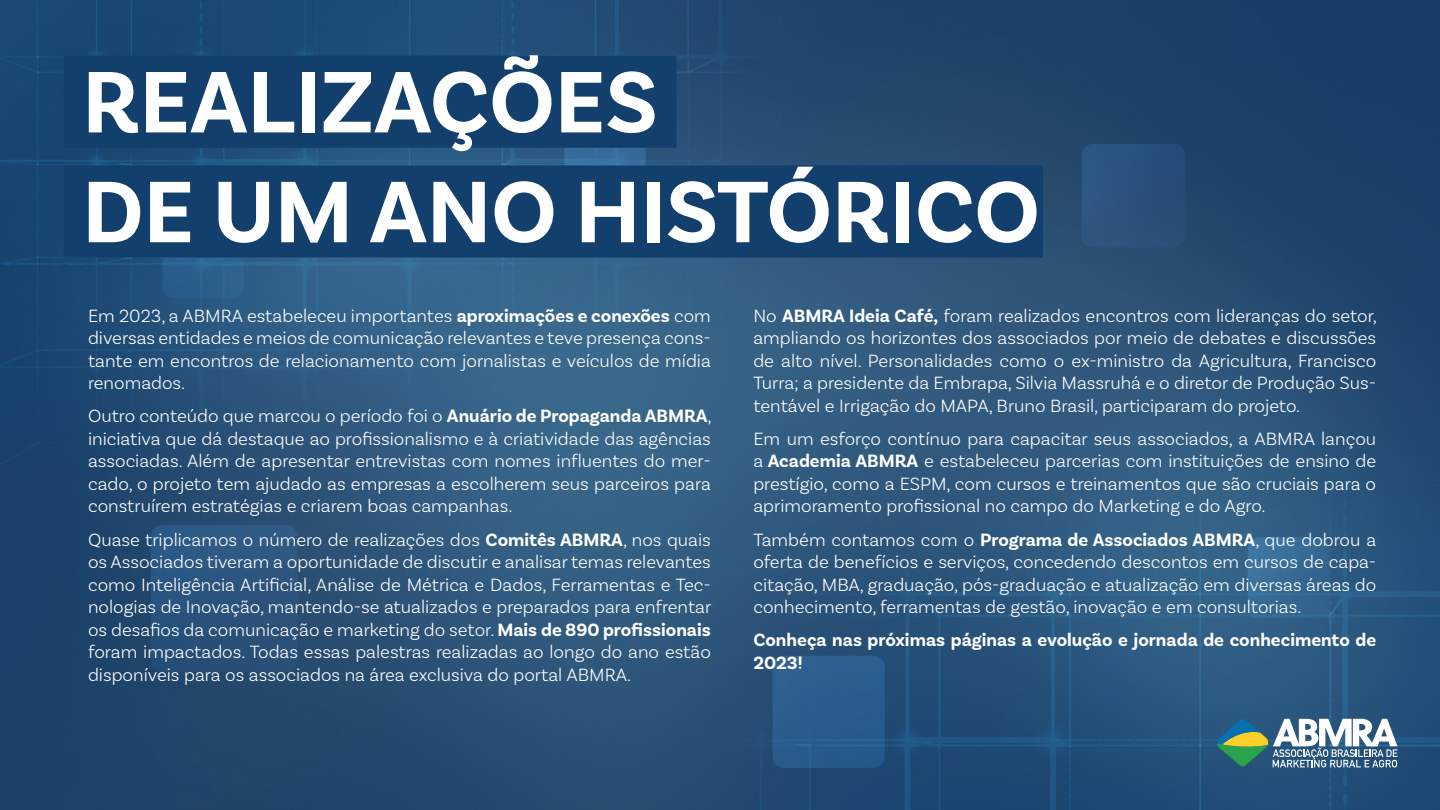
<style>
.page{position:relative;width:1440px;height:810px;background:#fff}
.page>*{position:absolute;margin:0;border:0;box-sizing:border-box;transform-origin:0 0}
.t1{font:700 91.5px/109.8px "Basic Sans";color:#fff}
.t2{font:300 18.75px/22.5px "Basic Sans";color:#fff;text-align:justify}
.t3{font:700 18.75px/22.5px "Basic Sans";color:#fff}
.s1{font-weight:700}
</style>
<div class="page">
<img style="left:0;top:0;width:1440px;height:810px">
<div style="left:64px;top:56px;width:613px;height:92px;background:#133f6d"></div>
<div style="left:64px;top:165px;width:979px;height:93px;background:#133f6d"></div>
<svg style="left:1217px;top:719px;width:180px;height:48px"></svg>
<h1 class="t1" style="left:82px;top:48px;width:959px">REALIZAÇÕES<br>DE UM ANO HISTÓRICO</h1>
<p class="t2" style="left:88px;top:304px;width:624px">Em 2023, a ABMRA estabeleceu importantes <span class="s1">aproximações e conexões</span> com diversas entidades e meios de comunicação relevantes e teve presença cons&shy;tante em encontros de relacionamento com jornalistas e veículos de mídia renomados.</p>
<p class="t2" style="left:88px;top:405px;width:625px">Outro conteúdo que marcou o período foi o <span class="s1">Anuário de Propaganda ABMRA</span>, iniciativa que dá destaque ao profissionalismo e à criatividade das agências associadas. Além de apresentar entrevistas com nomes influentes do mer&shy;cado, o projeto tem ajudado as empresas a escolherem seus parceiros para construírem estratégias e criarem boas campanhas.</p>
<p class="t2" style="left:88px;top:528px;width:625px">Quase triplicamos o número de realizações dos <span class="s1">Comitês ABMRA</span>, nos quais os Associados tiveram a oportunidade de discutir e analisar temas relevantes como Inteligência Artificial, Análise de Métrica e Dados, Ferramentas e Tec&shy;nologias de Inovação, mantendo-se atualizados e preparados para enfrentar os desafios da comunicação e marketing do setor. <span class="s1">Mais de 890 profissionais </span>foram impactados. Todas essas palestras realizadas ao longo do ano estão disponíveis para os associados na área exclusiva do portal ABMRA.</p>
<p class="t2" style="left:753px;top:304px;width:625px">No <span class="s1">ABMRA Ideia Café,</span> foram realizados encontros com lideranças do setor, ampliando os horizontes dos associados por meio de debates e discussões de alto nível. Personalidades como o ex-ministro da Agricultura, Francisco Turra; a presidente da Embrapa, Silvia Massruhá e o diretor de Produção Sus&shy;tentável e Irrigação do MAPA, Bruno Brasil, participaram do projeto.</p>
<p class="t2" style="left:753px;top:427px;width:624px">Em um esforço contínuo para capacitar seus associados, a ABMRA lançou a <span class="s1">Academia ABMRA</span> e estabeleceu parcerias com instituições de ensino de prestígio, como a ESPM, com cursos e treinamentos que são cruciais para o aprimoramento profissional no campo do Marketing e do Agro.</p>
<p class="t2" style="left:753px;top:528px;width:624px">Também contamos com o <span class="s1">Programa de Associados ABMRA</span>, que dobrou a oferta de benefícios e serviços, concedendo descontos em cursos de capa&shy;citação, MBA, graduação, pós-graduação e atualização em diversas áreas do conhecimento, ferramentas de gestão, inovação e em consultorias.</p>
<p class="t3" style="left:753px;top:629px;width:624px">Conheça nas próximas páginas a evolução e jornada de conhecimento de<br>2023!</p>
</div>
